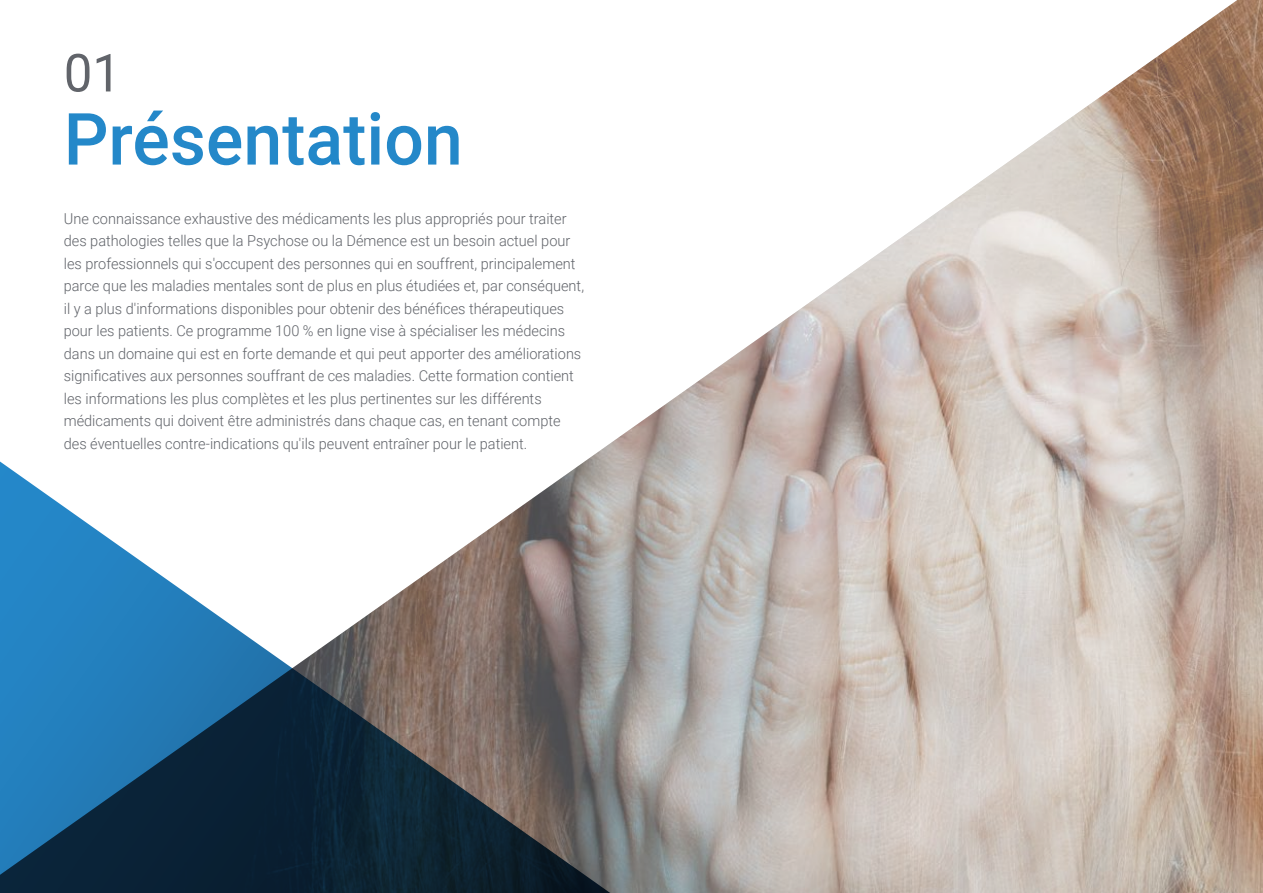
<style>
.page{position:relative;width:1263px;height:893px;background:#fff}
.page>*{position:absolute;margin:0;border:0;box-sizing:border-box;transform-origin:0 0}
.t1{font:500 72px "Roboto";color:#2488c9}
.t2{font:52.5px "Roboto";color:#61646a}
.t3{font:300 15px/22.5px "Roboto";color:#61646a}
.s1{color:#2287c9}
</style>
<div class="page">
<img style="left:607px;top:0;width:656px;height:893px">
<svg style="left:0;top:446px;width:640px;height:447px"></svg>
<h2 class="t2" style="left:64px;top:36px;width:59px">01</h2>
<h1 class="t1" style="left:64px;top:89px;width:400px">Présent<span class="s1">a</span>tion</h1>
<p class="t3" style="left:64px;top:207px;width:522px">Une connaissance exhaustive des médicaments les plus appropriés pour traiter des pathologies telles que la Psychose ou la Démence est un besoin actuel pour les professionnels qui s'occupent des personnes qui en souffrent, principalement parce que les maladies mentales sont de plus en plus étudiées et, par conséquent, il y a plus d'informations disponibles pour obtenir des bénéfices thérapeutiques pour les patients. Ce programme 100 % en ligne vise à spécialiser les médecins dans un domaine qui est en forte demande et qui peut apporter des améliorations significatives aux personnes souffrant de ces maladies. Cette formation contient les informations les plus complètes et les plus pertinentes sur les différents médicaments qui doivent être administrés dans chaque cas, en tenant compte des éventuelles contre-indications qu'ils peuvent entraîner pour le patient.</p>
</div>
